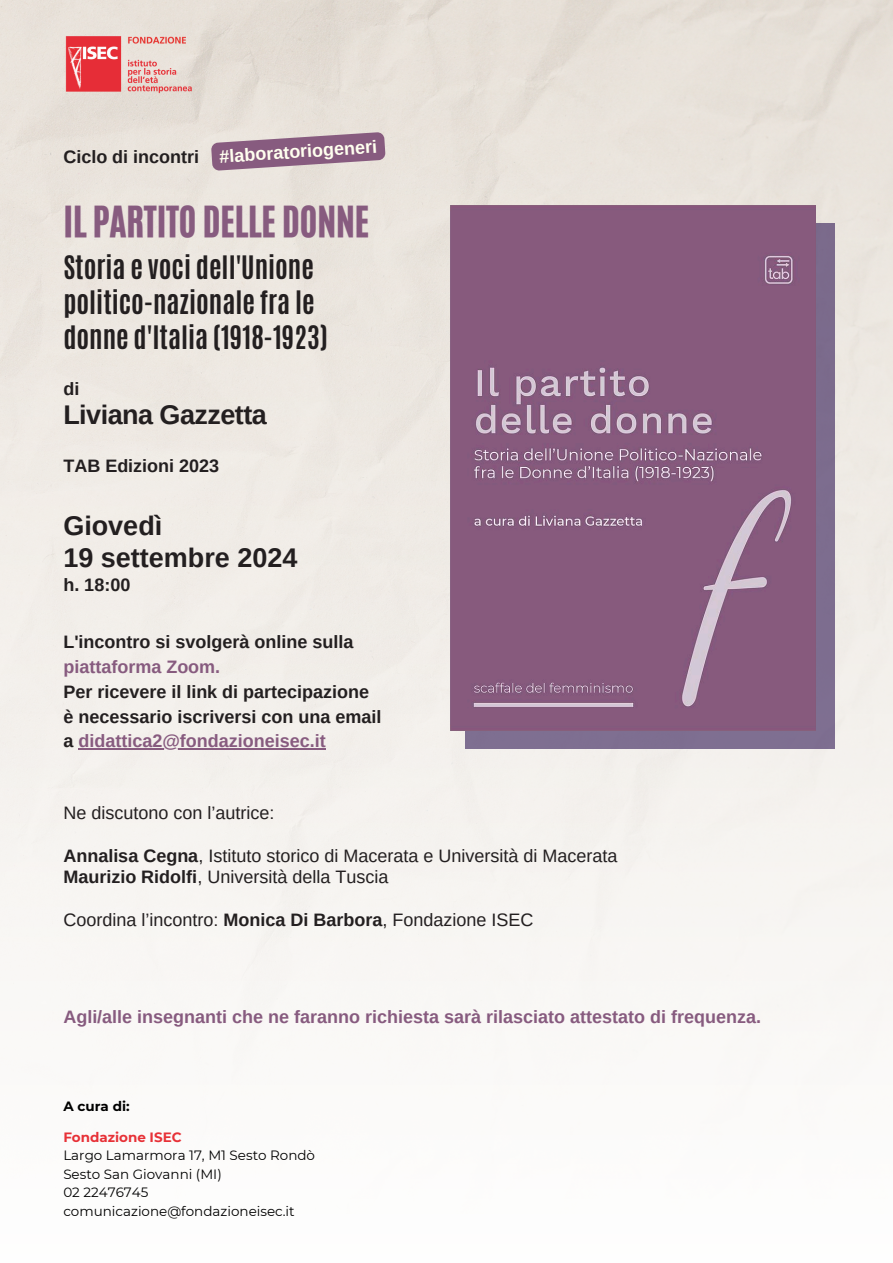
<style>
.page{position:relative;width:893px;height:1263px;background:#fff}
.page>*{position:absolute;margin:0;border:0;box-sizing:border-box;transform-origin:0 0}
.t1{font:36px "CA Generated";color:#875b7f}
.t2{font:700 27px/34.9px "Antonio";color:#231f20}
.t3{font:700 27px/32.1px "Arimo";color:#231f20}
.t4{font:700 27px "Arimo";letter-spacing:-.02em;color:#231f20}
.t5{font:700 18px/24.8px "Arimo";color:#231f20}
.t6{font:18px/21.4px "Arimo";color:#231f20}
.t7{font:700 18px "Arimo";color:#875b7f}
.t8{font:700 18px "Arimo";color:#ffffef}
.t9{font:13.5px "Montserrat";color:#000}
.t10{font:700 13.5px "Montserrat";color:#e73137}
.t11{font:700 13.5px "Montserrat";color:#000}
.s1{color:#875b7f}
.s2{font-weight:700}
</style>
<div class="page">
<div style="left:0;top:0;width:893px;height:1263px;background:linear-gradient(to bottom,#e5ded5,#fefdfd)"></div>
<img style="left:63px;top:35px;width:157px;height:61px">
<div style="left:465px;top:223px;width:370px;height:525px;background:#7d6d8f"></div>
<img style="left:451px;top:205px;width:364px;height:525px">
<hr style="left:78px;top:748px;width:248px;height:2px;background:#875b7f">
<svg style="left:211px;top:132px;width:175px;height:39px;background:#a4839a"></svg>
<p class="t5" style="left:63px;top:144px;width:137px">Ciclo di incontri</p>
<p class="t8" style="left:219px;top:147px;width:159px;rotate:-4deg">#laboratoriogeneri</p>
<h4 class="t1" style="left:63px;top:196px;width:307px">IL PARTITO DELLE DONNE</h4>
<h4 class="t2" style="left:63px;top:250px;width:266px">Storia e voci dell'Unione politico-nazionale fra le donne d'Italia (1918-1923)</h4>
<h5 class="t5" style="left:63px;top:376px;width:17px">di</h5>
<h5 class="t4" style="left:63px;top:400px;width:205px">Liviana Gazzetta</h5>
<h3 class="t5" style="left:63px;top:453px;width:157px">TAB Edizioni 2023</h3>
<p class="t3" style="left:63px;top:509px;width:236px">Giovedì<br>19 settembre 2024</p>
<p class="t5" style="left:63px;top:572px;width:68px">h. 18:00</p>
<p class="t5" style="left:63px;top:630px;width:319px">L'incontro si svolgerà online sulla <span class="s1">piattaforma Zoom.<br></span>Per ricevere il link di partecipazione è necessario iscriversi con una email a <span class="s1">didattica2@fondazioneisec.it</span></p>
<h3 class="t6" style="left:63px;top:802px;width:212px">Ne discutono con l’autrice:</h3>
<h3 class="t6" style="left:63px;top:845px;width:555px"><span class="s2">Annalisa Cegna</span>, Istituto storico di Macerata e Università di Macerata<br><span class="s2">Maurizio Ridolfi</span>, Università della Tuscia</h3>
<h1 class="t6" style="left:63px;top:909px;width:472px">Coordina l’incontro: <span class="s2">Monica Di Barbora</span>, Fondazione ISEC</h1>
<p class="t7" style="left:63px;top:1007px;width:699px">Agli/alle insegnanti che ne faranno richiesta sarà rilasciato attestato di frequenza.</p>
<p class="t11" style="left:63px;top:1098px;width:68px">A cura di:</p>
<h2 class="t10" style="left:63px;top:1128px;width:120px">Fondazione ISEC</h2>
<h2 class="t9" style="left:63px;top:1147px;width:253px">Largo Lamarmora 17, M1 Sesto Rondò</h2>
<h3 class="t9" style="left:63px;top:1165px;width:160px">Sesto San Giovanni (MI)</h3>
<h2 class="t9" style="left:63px;top:1184px;width:86px">02 22476745</h2>
<h3 class="t9" style="left:63px;top:1203px;width:233px">comunicazione@fondazioneisec.it</h3>
</div>
